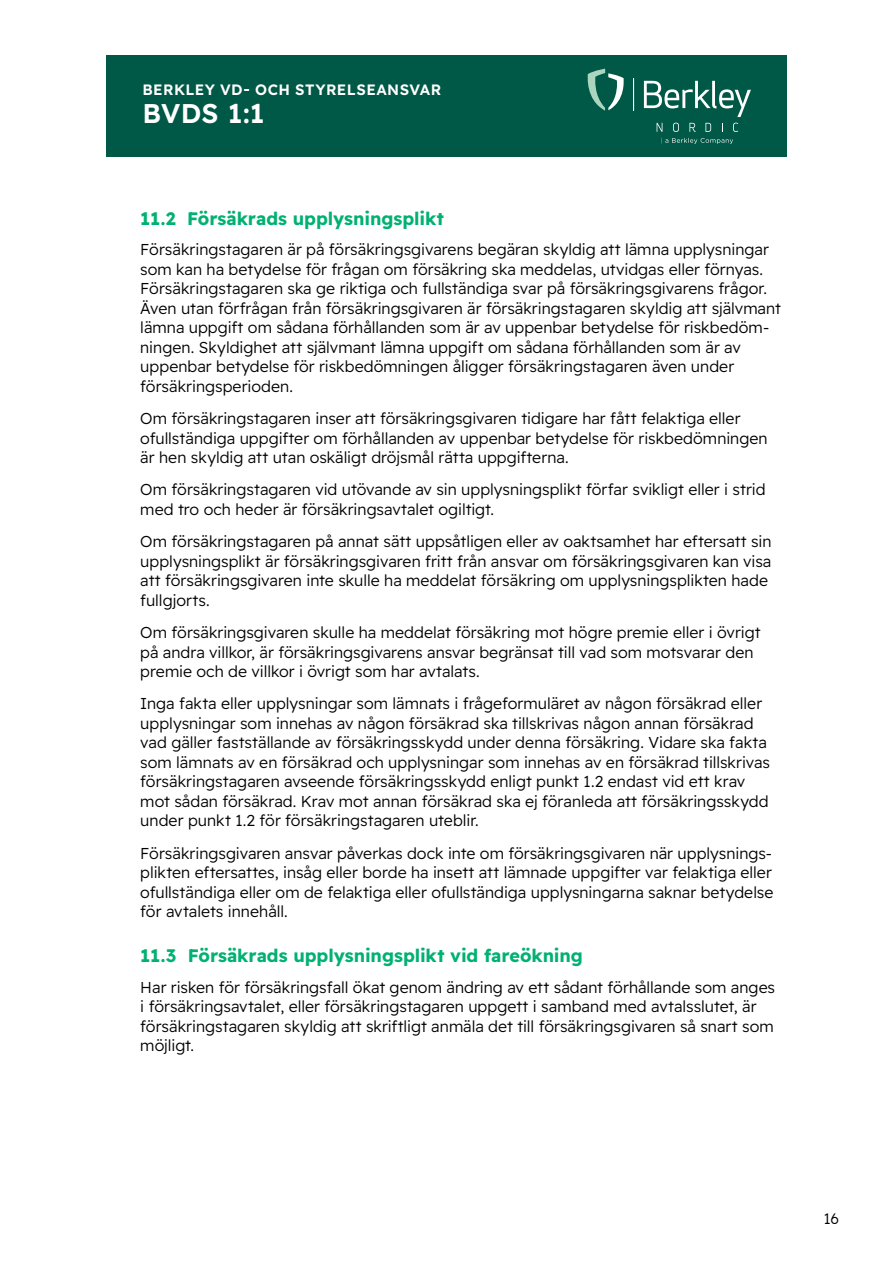
<style>
.page{position:relative;width:893px;height:1263px;background:#fff}
.page>*{position:absolute;margin:0;border:0;box-sizing:border-box;transform-origin:0 0}
.t1{font:27px "Readex Pro";color:#fff}
.t2{font:18px "Readex Pro";letter-spacing:-.005em;color:#00b172}
.t3{font:300 15.75px/19.5px "Readex Pro";color:#000}
.t4{font:15px "Readex Pro";letter-spacing:.025em;color:#fff}
.t5{font:300 15px "Readex Pro";color:#000}
</style>
<div class="page">
<div style="left:106px;top:55px;width:681px;height:101px;background:#005846"></div>
<svg style="left:588px;top:69px;width:36px;height:42px"></svg>
<svg style="left:644px;top:81px;width:107px;height:36px"></svg>
<hr style="left:633px;top:78px;width:1px;height:33px;background:#fff">
<svg style="left:657px;top:123px;width:5px;height:9px"></svg>
<svg style="left:673px;top:123px;width:6px;height:9px"></svg>
<svg style="left:689px;top:123px;width:7px;height:9px"></svg>
<svg style="left:705px;top:123px;width:6px;height:9px"></svg>
<svg style="left:733px;top:123px;width:5px;height:9px"></svg>
<svg style="left:665px;top:138px;width:68px;height:6px"></svg>
<p class="t4" style="left:142px;top:81px;width:300px">BERKLEY VD- OCH STYRELSEANSVAR</p>
<h1 class="t1" style="left:142px;top:98px;width:123px">BVDS 1:1</h1>
<p class="t2" style="left:140px;top:209px;width:305px">11.2 Försäkrads upplysningsplikt</p>
<p class="t3" style="left:140px;top:241px;width:642px">Försäkringstagaren är på försäkringsgivarens begäran skyldig att lämna upplysningar som kan ha betydelse för frågan om försäkring ska meddelas, utvidgas eller förnyas.<br>Försäkringstagaren ska ge riktiga och fullständiga svar på försäkringsgivarens frågor.<br>Även utan förfrågan från försäkringsgivaren är försäkringstagaren skyldig att självmant lämna uppgift om sådana förhållanden som är av uppenbar betydelse för riskbedöm&shy;ningen. Skyldighet att självmant lämna uppgift om sådana förhållanden som är av uppenbar betydelse för riskbedömningen åligger försäkringstagaren även under försäkringsperioden.</p>
<p class="t3" style="left:140px;top:409px;width:629px">Om försäkringstagaren inser att försäkringsgivaren tidigare har fått felaktiga eller ofullständiga uppgifter om förhållanden av uppenbar betydelse för riskbedömningen är hen skyldig att utan oskäligt dröjsmål rätta uppgifterna.</p>
<p class="t3" style="left:140px;top:481px;width:627px">Om försäkringstagaren vid utövande av sin upplysningsplikt förfar svikligt eller i strid med tro och heder är försäkringsavtalet ogiltigt.</p>
<p class="t3" style="left:140px;top:532px;width:633px">Om försäkringstagaren på annat sätt uppsåtligen eller av oaktsamhet har eftersatt sin upplysningsplikt är försäkringsgivaren fritt från ansvar om försäkringsgivaren kan visa att försäkringsgivaren inte skulle ha meddelat försäkring om upplysningsplikten hade fullgjorts.</p>
<p class="t3" style="left:140px;top:623px;width:622px">Om försäkringsgivaren skulle ha meddelat försäkring mot högre premie eller i övrigt på andra villkor, är försäkringsgivarens ansvar begränsat till vad som motsvarar den premie och de villkor i övrigt som har avtalats.</p>
<p class="t3" style="left:140px;top:694px;width:631px">Inga fakta eller upplysningar som lämnats i frågeformuläret av någon försäkrad eller upplysningar som innehas av någon försäkrad ska tillskrivas någon annan försäkrad vad gäller fastställande av försäkringsskydd under denna försäkring. Vidare ska fakta som lämnats av en försäkrad och upplysningar som innehas av en försäkrad tillskrivas försäkringstagaren avseende försäkringsskydd enligt punkt 1.2 endast vid ett krav mot sådan försäkrad. Krav mot annan försäkrad ska ej föranleda att försäkringsskydd under punkt 1.2 för försäkringstagaren uteblir.</p>
<p class="t3" style="left:140px;top:844px;width:635px;text-align:justify">Försäkringsgivaren ansvar påverkas dock inte om försäkringsgivaren när upplysnings&shy;plikten eftersattes, insåg eller borde ha insett att lämnade uppgifter var felaktiga eller ofullständiga eller om de felaktiga eller ofullständiga upplysningarna saknar betydelse för avtalets innehåll.</p>
<p class="t2" style="left:140px;top:946px;width:444px">11.3 Försäkrads upplysningsplikt vid fareökning</p>
<p class="t3" style="left:140px;top:978px;width:636px">Har risken för försäkringsfall ökat genom ändring av ett sådant förhållande som anges i försäkringsavtalet, eller försäkringstagaren uppgett i samband med avtalsslutet, är försäkringstagaren skyldig att skriftligt anmäla det till försäkringsgivaren så snart som möjligt.</p>
<p class="t5" style="left:824px;top:1207px;width:17px">16</p>
</div>
